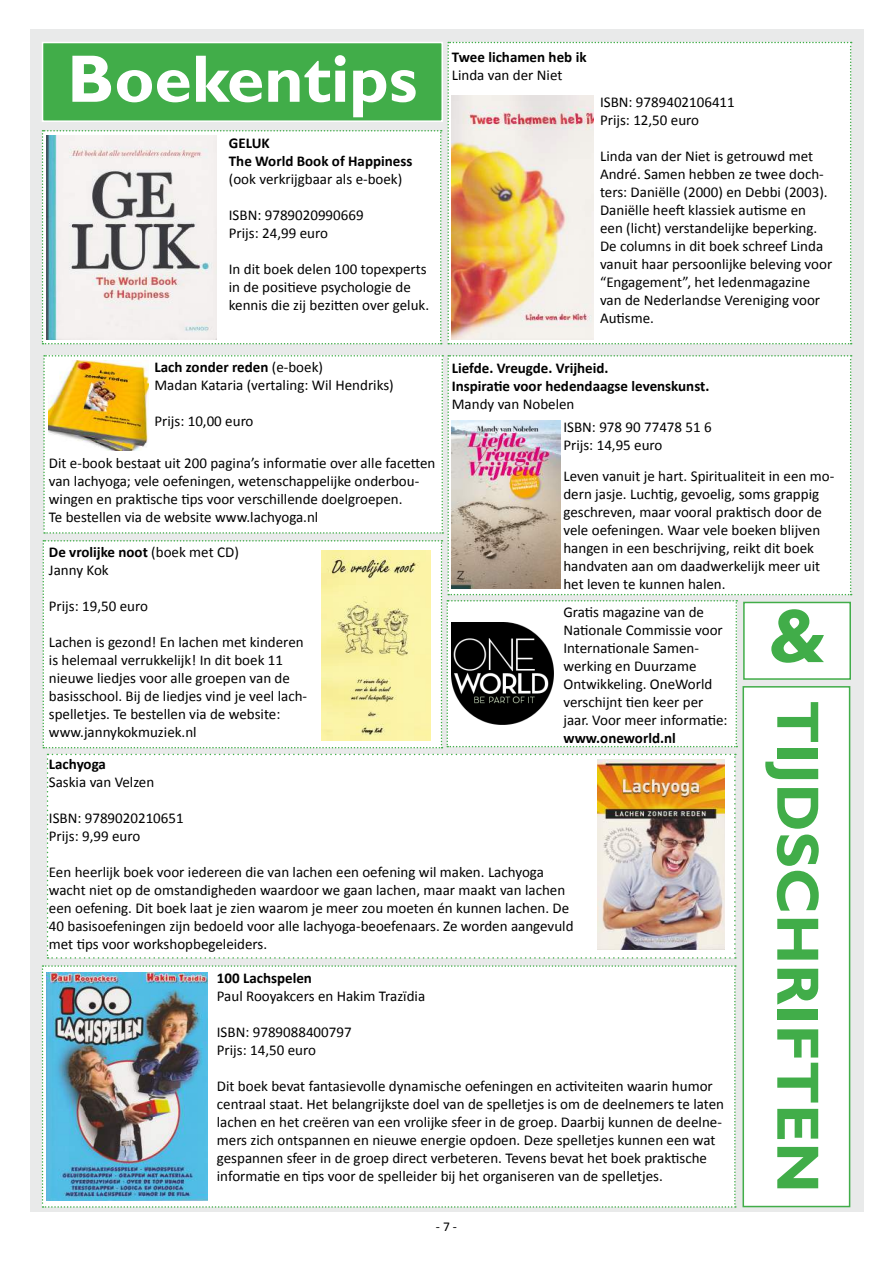
<style>
.page{position:relative;width:893px;height:1263px;background:#fff}
.page>*{position:absolute;margin:0;border:0;box-sizing:border-box;transform-origin:0 0}
.t1{font:700 76.5px "Gill Sans";color:#41ad49}
.t2{font:700 67.5px "Gill Sans";color:#fff}
.t3{font:700 60px "Gill Sans";color:#41ad49}
.t4{font:15px/18px "Calibri";color:#000}
.t5{font:700 15px/18px "Calibri";color:#000}
.t6{font:13.5px "Calibri";color:#000}
.s1{font-weight:700}
</style>
<div class="page">
<div style="left:30px;top:30px;width:833px;height:1182px;background:#e9eaea"></div>
<div style="left:743px;top:687px;width:107px;height:519px;background:#fff"></div>
<div style="left:742px;top:686px;width:108px;height:521px;border:2px solid #41ad49"></div>
<div style="left:42px;top:965px;width:694px;height:243px;background:#fff"></div>
<svg style="left:42px;top:42px;width:810px;height:302px"></svg>
<div style="left:47px;top:754px;width:689px;height:205px;background:#fff"></div>
<img style="left:47px;top:973px;width:160px;height:227px">
<img style="left:46px;top:135px;width:170px;height:204px">
<img style="left:597px;top:759px;width:128px;height:190px">
<img style="left:452px;top:96px;width:142px;height:243px">
<svg style="left:43px;top:355px;width:809px;height:393px"></svg>
<img style="left:452px;top:420px;width:108px;height:168px">
<h2 class="t2" style="left:67px;top:38px;width:352px">Boekentips</h2>
<p class="t5" style="left:229px;top:134px;width:185px">GELUK<br>The World Book of Happiness</p>
<p class="t4" style="left:229px;top:170px;width:175px">(ook verkrijgbaar als e-boek)</p>
<p class="t4" style="left:229px;top:206px;width:136px">ISBN: 9789020990669<br>Prijs: 24,99 euro</p>
<p class="t4" style="left:229px;top:260px;width:202px">In dit boek delen 100 topexperts in de positieve psychologie de kennis die zij bezitten over geluk.</p>
<p class="t5" style="left:452px;top:48px;width:136px">Twee lichamen heb ik</p>
<p class="t4" style="left:452px;top:66px;width:112px">Linda van der Niet</p>
<p class="t4" style="left:600px;top:93px;width:136px">ISBN: 9789402106411<br>Prijs: 12,50 euro</p>
<p class="t4" style="left:600px;top:147px;width:234px">Linda van der Niet is getrouwd met André. Samen hebben ze twee doch&shy;ters: Daniëlle (2000) en Debbi (2003).<br>Daniëlle heeft klassiek autisme en een (licht) verstandelijke beperking.<br>De columns in dit boek schreef Linda vanuit haar persoonlijke beleving voor “Engagement”, het ledenmagazine van de Nederlandse Vereniging voor Autisme.</p>
<p class="t4" style="left:154px;top:358px;width:241px"><span class="s1">Lach zonder reden</span> (e-boek)<br>Madan Kataria (vertaling: Wil Hendriks)</p>
<p class="t4" style="left:154px;top:412px;width:101px">Prijs: 10,00 euro</p>
<p class="t5" style="left:452px;top:359px;width:259px">Liefde. Vreugde. Vrijheid.<br>Inspiratie voor hedendaagse levenskunst.</p>
<p class="t4" style="left:563px;top:393px;width:150px;line-height:22.4px;text-indent:-112px">Mandy van Nobelen<br>ISBN: 978 90 77478 51 6</p>
<p class="t4" style="left:563px;top:429px;width:272px;line-height:31.5px">Prijs: 14,95 euro<br>Leven vanuit je hart. Spiritualiteit in een mo-</p>
<p class="t4" style="left:563px;top:485px;width:260px">dern jasje. Luchtig, gevoelig, soms grappig geschreven, maar vooral praktisch door de vele oefeningen. Waar vele boeken blijven hangen in een beschrijving, reikt dit boek handvaten aan om daadwerkelijk meer uit het leven te kunnen halen.</p>
<p class="t4" style="left:49px;top:454px;width:388px">Dit e-book bestaat uit 200 pagina’s informatie over alle facetten van lachyoga; vele oefeningen, wetenschappelijke onderbou&shy;wingen en praktische tips voor verschillende doelgroepen.<br>Te bestellen via de website www.lachyoga.nl</p>
<p class="t4" style="left:49px;top:543px;width:191px"><span class="s1">De vrolijke noot</span> (boek met CD)<br>Janny Kok</p>
<p class="t4" style="left:49px;top:597px;width:101px">Prijs: 19,50 euro</p>
<p class="t4" style="left:49px;top:633px;width:260px">Lachen is gezond! En lachen met kinderen is helemaal verrukkelijk! In dit boek 11 nieuwe liedjes voor alle groepen van de basisschool. Bij de liedjes vind je veel lach&shy;spelletjes. Te bestellen via de website: www.jannykokmuziek.nl</p>
<p class="t5" style="left:49px;top:755px;width:59px">Lachyoga</p>
<p class="t4" style="left:49px;top:773px;width:107px">Saskia van Velzen</p>
<p class="t4" style="left:49px;top:809px;width:136px">ISBN: 9789020210651<br>Prijs: 9,99 euro</p>
<p class="t4" style="left:49px;top:863px;width:526px">Een heerlijk boek voor iedereen die van lachen een oefening wil maken. Lachyoga wacht niet op de omstandigheden waardoor we gaan lachen, maar maakt van lachen een oefening. Dit boek laat je zien waarom je meer zou moeten én kunnen lachen. De 40 basisoefeningen zijn bedoeld voor alle lachyoga-beoefenaars. Ze worden aangevuld met tips voor workshopbegeleiders.</p>
<p class="t4" style="left:563px;top:603px;width:166px">Gratis magazine van de<br>Nationale Commissie voor<br>Internationale Samen&shy;werking en Duurzame<br>Ontwikkeling. OneWorld verschijnt tien keer per jaar. Voor meer informatie:</p>
<p class="t5" style="left:563px;top:729px;width:114px">www.oneworld.nl</p>
<h1 class="t1" style="left:768px;top:590px;width:59px">&amp;</h1>
<h3 class="t3" style="left:834px;top:700px;width:494px;rotate:90deg">TIJDSCHRIFTEN</h3>
<p class="t5" style="left:217px;top:969px;width:97px">100 Lachspelen</p>
<p class="t4" style="left:217px;top:987px;width:210px">Paul Rooyakcers en Hakim Trazïdia</p>
<p class="t4" style="left:217px;top:1023px;width:136px">ISBN: 9789088400797<br>Prijs: 14,50 euro</p>
<p class="t4" style="left:217px;top:1077px;width:509px">Dit boek bevat fantasievolle dynamische oefeningen en activiteiten waarin humor centraal staat. Het belangrijkste doel van de spelletjes is om de deelnemers te laten lachen en het creëren van een vrolijke sfeer in de groep. Daarbij kunnen de deelne&shy;mers zich ontspannen en nieuwe energie opdoen. Deze spelletjes kunnen een wat gespannen sfeer in de groep direct verbeteren. Tevens bevat het boek praktische informatie en tips voor de spelleider bij het organiseren van de spelletjes.</p>
<p class="t6" style="left:436px;top:1217px;width:23px">- 7 -</p>
</div>
